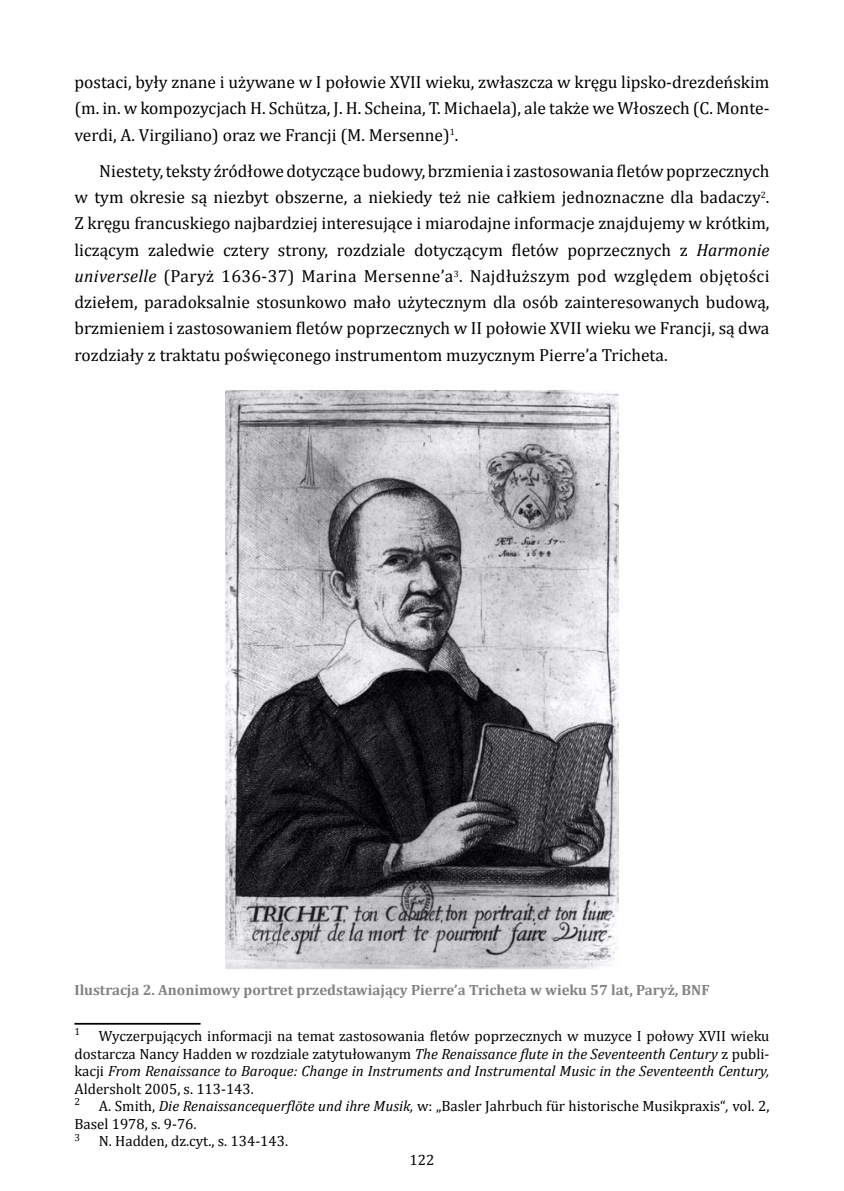
<style>
.page{position:relative;width:844px;height:1191px;background:#fff}
.page>*{position:absolute;margin:0;border:0;box-sizing:border-box;transform-origin:0 0}
.t1{font:17.5px/26.2px "Cambria";color:#000;text-align:justify}
.t2{font:14.88px/17.5px "Cambria";color:#000;text-align:justify}
.t3{font:700 14.88px "Cambria";color:#808285}
.t4{font:10.15px "Cambria";color:#000}
.s1{font-style:italic}
</style>
<div class="page">
<hr style="left:74px;top:1023px;width:126px;height:1px;background:#000">
<img style="left:225px;top:391px;width:393px;height:579px">
<p class="t1" style="left:74px;top:69px;width:696px">postaci, były znane i używane w I połowie XVII wieku, zwłaszcza w kręgu lipsko-drezdeńskim (m. in. w kompozycjach H. Schütza, J. H. Scheina, T. Michaela), ale także we Włoszech (C. Monte&shy;verdi, A. Virgiliano) oraz we Francji (M. Mersenne)<sup>1</sup>.</p>
<p class="t1" style="left:74px;top:158px;width:696px;text-indent:25px">Niestety, teksty źródłowe dotyczące budowy, brzmienia i zastosowania fletów poprzecznych w tym okresie są niezbyt obszerne, a niekiedy też nie całkiem jednoznaczne dla badaczy<sup>2</sup>.<br>Z kręgu francuskiego najbardziej interesujące i miarodajne informacje znajdujemy w krótkim, liczącym zaledwie cztery strony, rozdziale dotyczącym fletów poprzecznych z <span class="s1">Harmonie universelle</span> (Paryż 1636-37) Marina Mersenne’a<sup>3</sup>. Najdłuższym pod względem objętości dziełem, paradoksalnie stosunkowo mało użytecznym dla osób zainteresowanych budową, brzmieniem i zastosowaniem fletów poprzecznych w II połowie XVII wieku we Francji, są dwa rozdziały z traktatu poświęconego instrumentom muzycznym Pierre’a Tricheta.</p>
<p class="t3" style="left:74px;top:979px;width:636px">Ilustracja 2. Anonimowy portret przedstawiający Pierre’a Tricheta w wieku 57 lat, Paryż, BNF</p>
<p class="t4" style="left:74px;top:1026px;width:7px">1</p>
<p class="t2" style="left:74px;top:1027px;width:696px;text-indent:24px">Wyczerpujących informacji na temat zastosowania fletów poprzecznych w muzyce I połowy XVII wieku dostarcza Nancy Hadden w rozdziale zatytułowanym <span class="s1">The Renaissance flute in the Seventeenth Century</span> z publi&shy;kacji <span class="s1">From Renaissance to Baroque: Change in Instruments and Instrumental Music in the Seventeenth Century, </span>Aldersholt 2005, s. 113-143.</p>
<p class="t4" style="left:74px;top:1096px;width:7px">2</p>
<p class="t2" style="left:74px;top:1097px;width:696px;text-indent:24px">A. Smith, <span class="s1">Die Renaissancequerflöte und ihre Musik,</span> w: „Basler Jahrbuch für historische Musikpraxis“<span class="s1">,</span> vol. 2,<br>Basel 1978, s. 9-76.</p>
<p class="t4" style="left:74px;top:1131px;width:7px">3</p>
<p class="t2" style="left:99px;top:1132px;width:190px">N. Hadden, dz.cyt., s. 134-143.</p>
<p class="t2" style="left:409px;top:1151px;width:26px">122</p>
</div>
